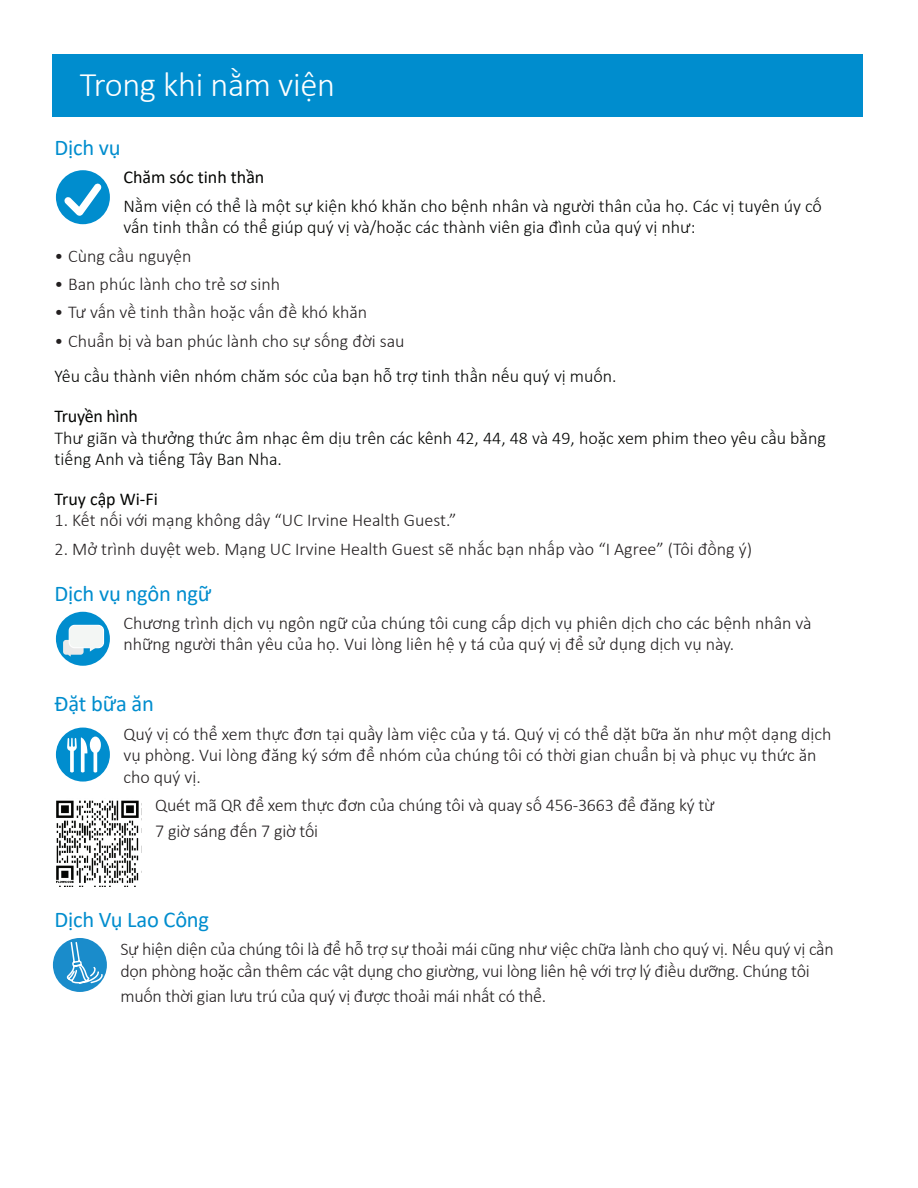
<style>
.page{position:relative;width:918px;height:1188px;background:#fff}
.page>*{position:absolute;margin:0;border:0;box-sizing:border-box;transform-origin:0 0}
.t1{font:300 34.5px "Calibri";letter-spacing:-.01em;color:#fff}
.t2{font:22.5px "Calibri";letter-spacing:-.01em;color:#008dce}
.t3{font:300 18px/21.6px "Calibri";color:#231f20}
.t4{font:300 18px/21.6px "Calibri";color:#040503}
.t5{font:18px "Calibri";color:#040503}
</style>
<div class="page">
<div style="left:53px;top:54px;width:810px;height:63px;background:#008dce"></div>
<div style="left:56px;top:170px;width:54px;height:54px;background:#008dce;border-radius:50%"></div>
<svg style="left:64px;top:183px;width:37px;height:33px"></svg>
<div style="left:56px;top:728px;width:54px;height:54px;background:#008dce;border-radius:50%"></div>
<svg style="left:67px;top:737px;width:34px;height:36px"></svg>
<div style="left:56px;top:612px;width:54px;height:54px;background:#008dce;border-radius:50%"></div>
<div style="left:63px;top:640px;width:21px;height:15px;background:#e9e9e9;border-radius:3px"></div>
<div style="left:69px;top:625px;width:35px;height:23px;background:#f3f6f4;border-radius:5px"></div>
<div style="left:69px;top:625px;width:35px;height:23px;border:1px solid #fff;border-radius:5px"></div>
<svg style="left:90px;top:646px;width:7px;height:6px"></svg>
<img style="left:56px;top:800px;width:86px;height:87px">
<div style="left:53px;top:938px;width:54px;height:54px;background:#1a8ccb;border-radius:50%"></div>
<svg style="left:67px;top:941px;width:38px;height:43px"></svg>
<h1 class="t1" style="left:80px;top:64px;width:257px">Trong khi nằm viện</h1>
<p class="t2" style="left:55px;top:132px;width:68px">Dịch vụ</p>
<p class="t5" style="left:123px;top:165px;width:142px">Chăm sóc tinh thần</p>
<p class="t4" style="left:123px;top:195px;width:700px">Nằm viện có thể là một sự kiện khó khăn cho bệnh nhân và người thân của họ. Các vị tuyên úy cố vấn tinh thần có thể giúp quý vị và/hoặc các thành viên gia đình của quý vị như:</p>
<p class="t3" style="left:55px;top:245px;width:138px">• Cùng cầu nguyện</p>
<p class="t3" style="left:55px;top:273px;width:227px">• Ban phúc lành cho trẻ sơ sinh</p>
<p class="t3" style="left:55px;top:302px;width:314px">• Tư vấn về tinh thần hoặc vấn đề khó khăn</p>
<p class="t3" style="left:55px;top:330px;width:352px">• Chuẩn bị và ban phúc lành cho sự sống đời sau</p>
<p class="t4" style="left:55px;top:365px;width:564px">Yêu cầu thành viên nhóm chăm sóc của bạn hỗ trợ tinh thần nếu quý vị muốn.</p>
<p class="t5" style="left:55px;top:403px;width:85px">Truyền hình</p>
<p class="t4" style="left:55px;top:427px;width:773px">Thư giãn và thưởng thức âm nhạc êm dịu trên các kênh 42, 44, 48 và 49, hoặc xem phim theo yêu cầu bằng tiếng Anh và tiếng Tây Ban Nha.</p>
<p class="t5" style="left:55px;top:486px;width:105px">Truy cập Wi-Fi</p>
<p class="t3" style="left:55px;top:509px;width:403px">1. Kết nối với mạng không dây “UC Irvine Health Guest.”</p>
<p class="t3" style="left:55px;top:538px;width:699px">2. Mở trình duyệt web. Mạng UC Irvine Health Guest sẽ nhắc bạn nhấp vào “I Agree” (Tôi đồng ý)</p>
<p class="t2" style="left:55px;top:577px;width:158px">Dịch vụ ngôn ngữ</p>
<p class="t3" style="left:123px;top:612px;width:690px">Chương trình dịch vụ ngôn ngữ của chúng tôi cung cấp dịch vụ phiên dịch cho các bệnh nhân và những người thân yêu của họ. Vui lòng liên hệ y tá của quý vị để sử dụng dịch vụ này.</p>
<p class="t2" style="left:55px;top:688px;width:101px">Đặt bữa ăn</p>
<p class="t3" style="left:123px;top:723px;width:710px">Quý vị có thể xem thực đơn tại quầy làm việc của y tá. Quý vị có thể dặt bữa ăn như một dạng dịch vụ phòng. Vui lòng đăng ký sớm để nhóm của chúng tôi có thời gian chuẩn bị và phục vụ thức ăn cho quý vị.</p>
<p class="t3" style="left:155px;top:792px;width:561px;line-height:25.5px">Quét mã QR để xem thực đơn của chúng tôi và quay số 456-3663 để đăng ký từ<br>7 giờ sáng đến 7 giờ tối</p>
<p class="t2" style="left:55px;top:904px;width:156px">Dịch Vụ Lao Công</p>
<p class="t3" style="left:120px;top:938px;width:715px">Sự hiện diện của chúng tôi là để hỗ trợ sự thoải mái cũng như việc chữa lành cho quý vị. Nếu quý vị cần dọn phòng hoặc cần thêm các vật dụng cho giường, vui lòng liên hệ với trợ lý điều dưỡng. Chúng tôi</p>
<p class="t3" style="left:120px;top:985px;width:427px">muốn thời gian lưu trú của quý vị được thoải mái nhất có thể.</p>
</div>
